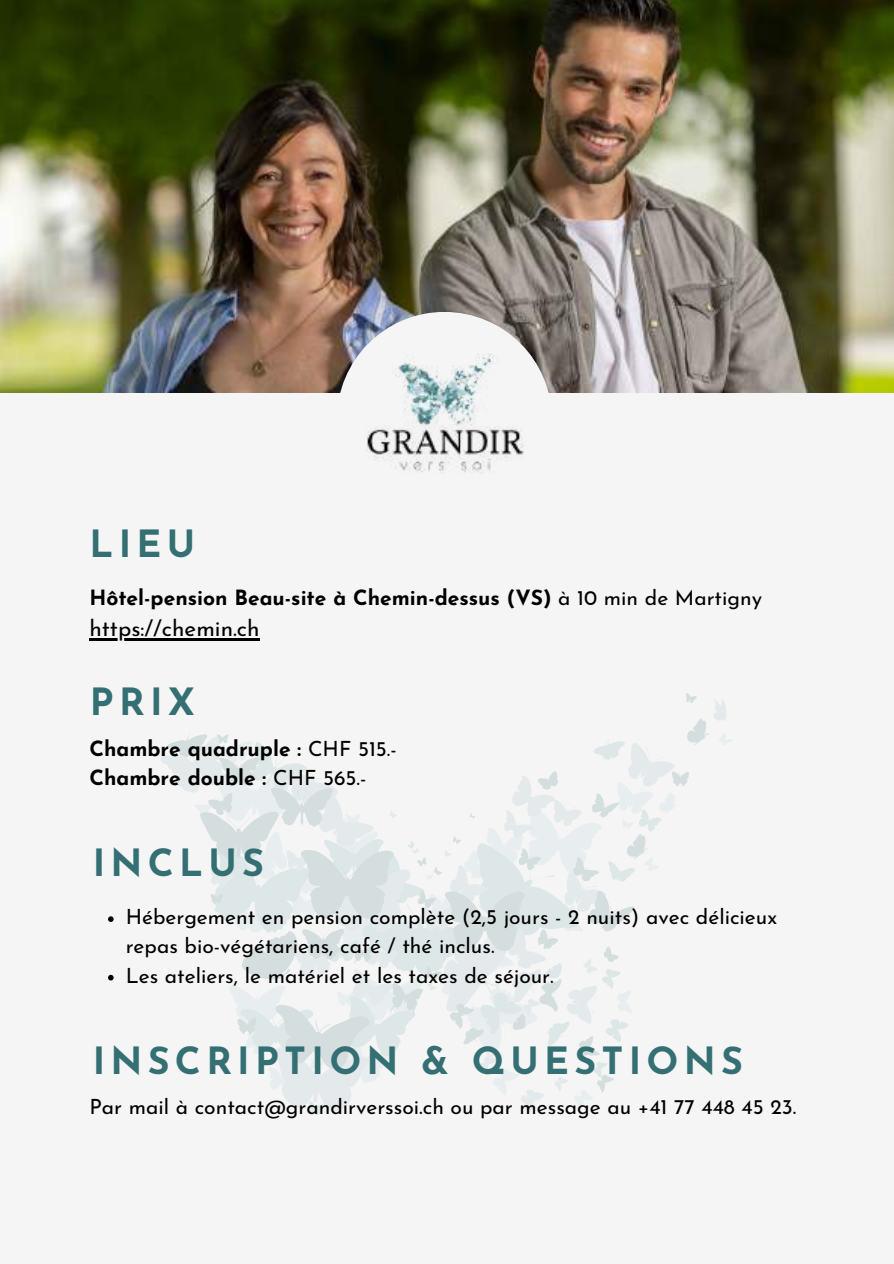
<style>
.page{position:relative;width:894px;height:1264px;background:#fff}
.page>*{position:absolute;margin:0;border:0;box-sizing:border-box;transform-origin:0 0}
.t1{font:700 37.5px "Josefin Sans";letter-spacing:.14em;color:#346f73}
.t2{font:22.5px "Josefin Sans";color:#000}
.t3{font:21px/29.2px "Josefin Sans";color:#000}
.t4{font:700 21px/29.2px "Josefin Sans";color:#000}
.s1{font-weight:400}
</style>
<div class="page">
<div style="left:0;top:0;width:893px;height:1263px;background:#f5f5f5"></div>
<img style="left:0;top:0;width:893px;height:392px">
<svg style="left:161px;top:700px;width:568px;height:412px"></svg>
<svg style="left:168px;top:693px;width:540px;height:399px"></svg>
<img style="left:342px;top:317px;width:205px;height:157px">
<hr style="left:89px;top:638px;width:170px;height:2px;background:#000">
<svg style="left:108px;top:916px;width:6px;height:6px"></svg>
<svg style="left:108px;top:974px;width:6px;height:6px"></svg>
<h1 class="t1" style="left:89px;top:528px;width:107px">LIEU</h1>
<p class="t4" style="left:89px;top:585px;width:674px">Hôtel-pension Beau-site à Chemin-dessus (VS) <span class="s1">à 10 min de Martigny</span></p>
<p class="t2" style="left:89px;top:619px;width:172px">https://chemin.ch</p>
<h1 class="t1" style="left:90px;top:687px;width:107px">PRIX</h1>
<p class="t4" style="left:89px;top:736px;width:309px">Chambre quadruple : <span class="s1">CHF 515.-<br></span>Chambre double : <span class="s1">CHF 565.-</span></p>
<h1 class="t1" style="left:93px;top:847px;width:173px">INCLUS</h1>
<p class="t3" style="left:126px;top:904px;width:652px">Hébergement en pension complète (2,5 jours - 2 nuits) avec délicieux repas bio-végétariens, café / thé inclus.<br>Les ateliers, le matériel et les taxes de séjour.</p>
<h1 class="t1" style="left:93px;top:1045px;width:651px">INSCRIPTION &amp; QUESTIONS</h1>
<p class="t3" style="left:89px;top:1094px;width:708px">Par mail à contact@grandirverssoi.ch ou par message au +41 77 448 45 23.</p>
</div>
